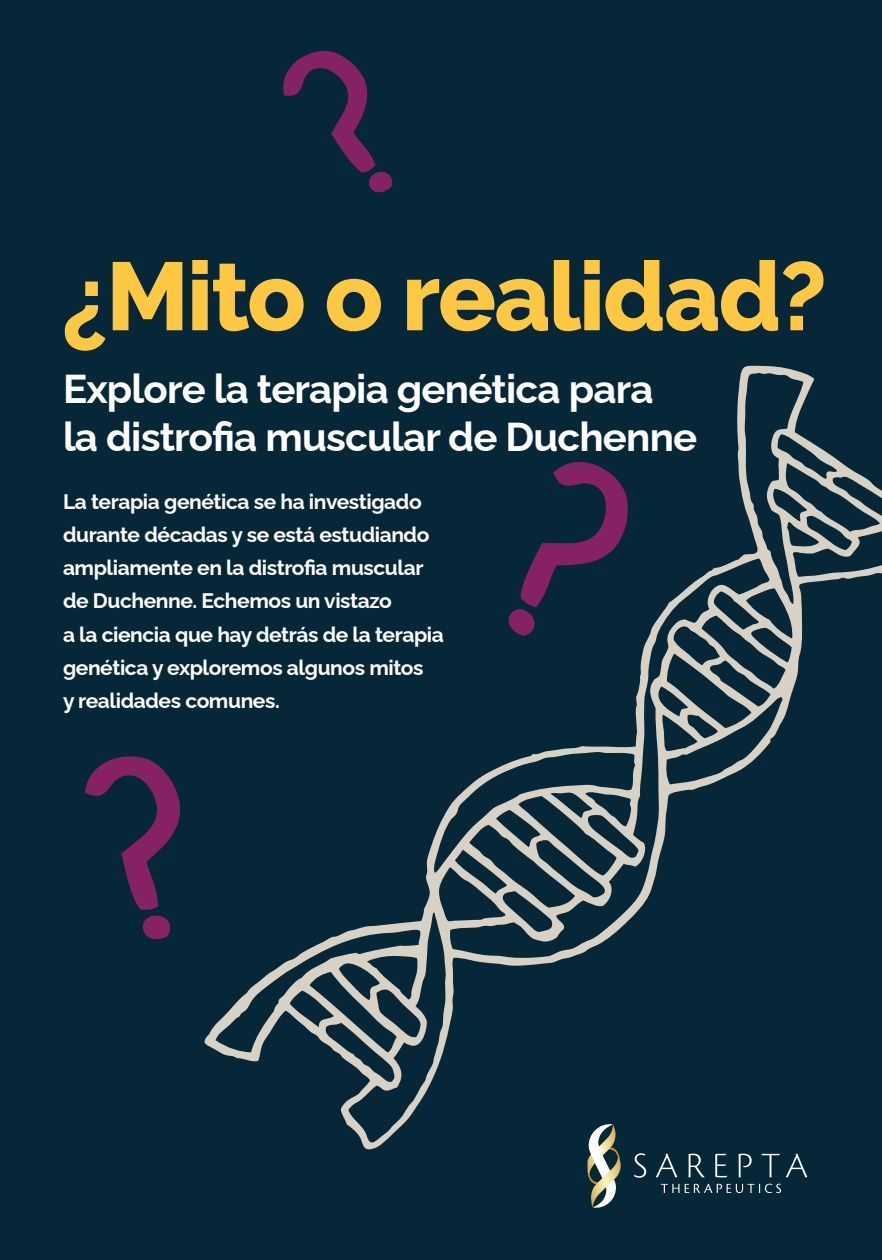
<style>
.page{position:relative;width:882px;height:1260px;background:#062738}
.page>*{position:absolute;margin:0;border:0;box-sizing:border-box;transform-origin:0 0}
.t1{font:800 96.25px "Raleway";letter-spacing:-.02em;color:#fec842}
.t2{font:700 40.25px/48.3px "Raleway";letter-spacing:-.02em;color:#fff}
.t3{font:700 21px/33.2px "Raleway";letter-spacing:-.02em;color:#fff}
</style>
<div class="page">
<svg style="left:204px;top:365px;width:678px;height:785px"></svg>
<svg style="left:587px;top:1122px;width:34px;height:86px"></svg>
<svg style="left:634px;top:1153px;width:12px;height:25px"></svg>
<svg style="left:656px;top:1154px;width:21px;height:23px"></svg>
<svg style="left:689px;top:1154px;width:16px;height:23px"></svg>
<svg style="left:715px;top:1154px;width:12px;height:23px"></svg>
<svg style="left:739px;top:1154px;width:13px;height:23px"></svg>
<svg style="left:761px;top:1154px;width:19px;height:23px"></svg>
<svg style="left:786px;top:1154px;width:21px;height:23px"></svg>
<svg style="left:661px;top:1184px;width:120px;height:9px"></svg>
<svg style="left:204px;top:745px;width:10px;height:203px"></svg>
<svg style="left:486px;top:450px;width:159px;height:206px"></svg>
<h1 class="t1" style="left:62px;top:219px;width:766px">¿Mito o realidad?</h1>
<h2 class="t2" style="left:63px;top:360px;width:636px">Explore la terapia genética para la distrofia muscular de Duchenne</h2>
<p class="t3" style="left:63px;top:482px;width:382px">La terapia genética se ha investigado durante décadas y se está estudiando ampliamente en la distrofia muscular de Duchenne. Echemos un vistazo<br>a la ciencia que hay detrás de la terapia genética y exploremos algunos mitos<br>y realidades comunes.</p>
</div>
